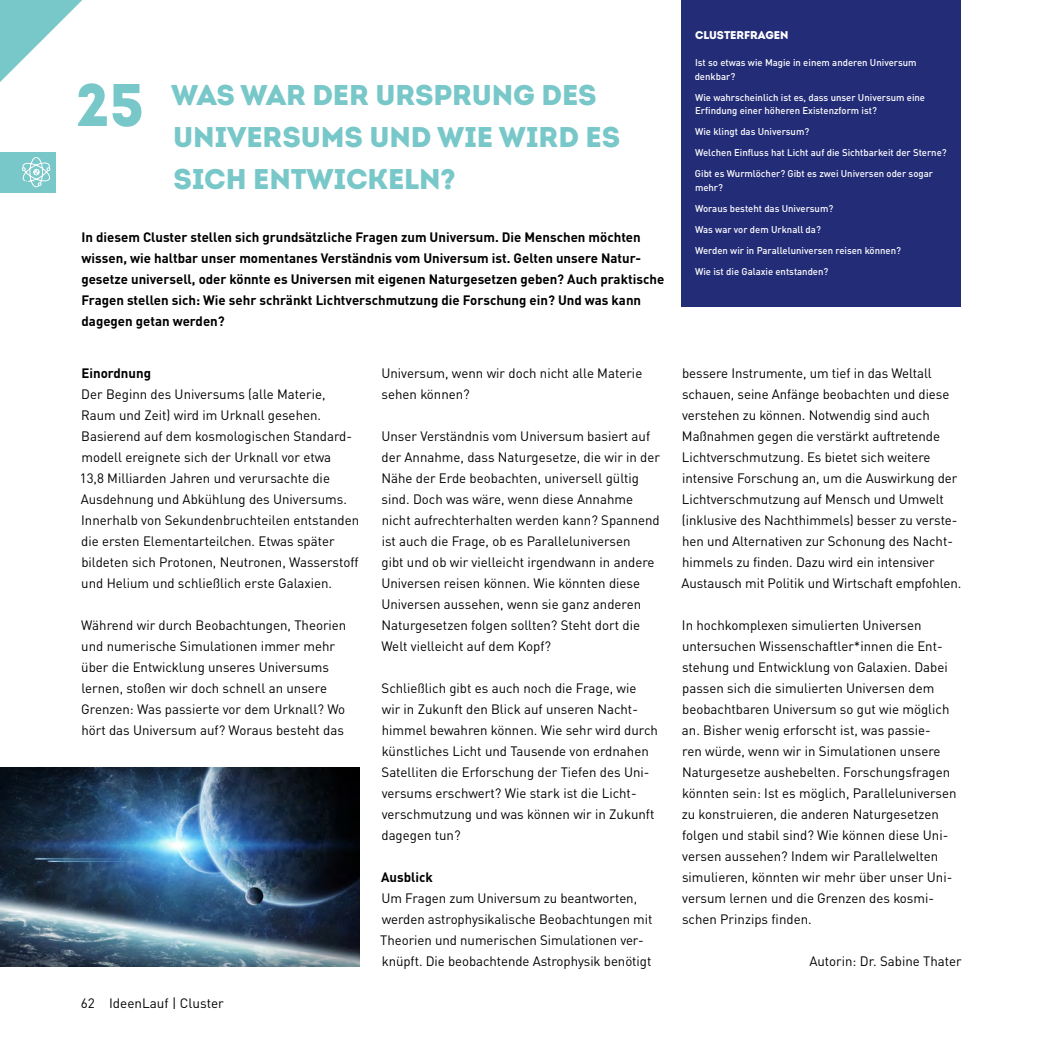
<style>
.page{position:relative;width:1063px;height:1063px;background:#fff}
.page>*{position:absolute;margin:0;border:0;box-sizing:border-box;transform-origin:0 0}
.t1{font:60px "Intro Black Alt";color:#78c7c9}
.t2{font:28.5px/42px "Intro Black Alt";letter-spacing:-.005em;color:#78c7c9}
.t3{font:13.5px/21px "DIN Pro";color:#000}
.t4{font:700 13.5px/21px "DIN Pro";color:#000}
.t5{font:11.25px "Intro Black Alt";color:#fff}
.t6{font:500 9.75px/21px "DIN Pro";color:#fff}
</style>
<div class="page">
<div style="left:682px;top:0;width:279px;height:306px;background:#232c77"></div>
<svg style="left:0;top:0;width:82px;height:82px"></svg>
<div style="left:0;top:152px;width:56px;height:41px;background:#78c7c9"></div>
<svg style="left:22px;top:157px;width:29px;height:30px"></svg>
<img style="left:0;top:767px;width:360px;height:200px">
<h1 class="t1" style="left:76px;top:65px;width:70px">25</h1>
<h2 class="t2" style="left:171px;top:74px;width:451px">WAS WAR DER URSPRUNG DES<br>UNIVERSUMS UND WIE WIRD ES<br>SICH ENTWICKELN?</h2>
<p class="t4" style="left:81px;top:225px;width:584px">In diesem Cluster stellen sich grundsätzliche Fragen zum Universum. Die Menschen möchten wissen, wie haltbar unser momentanes Verständnis vom Universum ist. Gelten unsere Natur&shy;gesetze universell, oder könnte es Universen mit eigenen Naturgesetzen geben? Auch praktische Fragen stellen sich: Wie sehr schränkt Lichtverschmutzung die Forschung ein? Und was kann dagegen getan werden?</p>
<p class="t4" style="left:81px;top:362px;width:71px">Einordnung</p>
<p class="t3" style="left:80px;top:383px;width:281px">Der Beginn des Universums (alle Materie, Raum und Zeit) wird im Urknall gesehen.<br>Basierend auf dem kosmologischen Standard&shy;modell ereignete sich der Urknall vor etwa<br>13,8 Milliarden Jahren und verursachte die Ausdehnung und Abkühlung des Universums.<br>Innerhalb von Sekundenbruchteilen entstanden die ersten Elementarteilchen. Etwas später bildeten sich Protonen, Neutronen, Wasserstoff und Helium und schließlich erste Galaxien.</p>
<p class="t3" style="left:81px;top:614px;width:267px">Während wir durch Beobachtungen, Theorien und numerische Simulationen immer mehr über die Entwicklung unseres Universums lernen, stoßen wir doch schnell an unsere Grenzen: Was passierte vor dem Urknall? Wo hört das Universum auf? Woraus besteht das</p>
<p class="t3" style="left:81px;top:992px;width:145px">62 IdeenLauf | Cluster</p>
<p class="t3" style="left:381px;top:362px;width:262px">Universum, wenn wir doch nicht alle Materie sehen können?</p>
<p class="t3" style="left:381px;top:425px;width:280px">Unser Verständnis vom Universum basiert auf der Annahme, dass Naturgesetze, die wir in der Nähe der Erde beobachten, universell gültig sind. Doch was wäre, wenn diese Annahme nicht aufrechterhalten werden kann? Spannend ist auch die Frage, ob es Paralleluniversen<br>gibt und ob wir vielleicht irgendwann in andere Universen reisen können. Wie könnten diese Universen aussehen, wenn sie ganz anderen Naturgesetzen folgen sollten? Steht dort die Welt vielleicht auf dem Kopf?</p>
<p class="t3" style="left:381px;top:677px;width:278px">Schließlich gibt es auch noch die Frage, wie wir in Zukunft den Blick auf unseren Nacht&shy;himmel bewahren können. Wie sehr wird durch künstliches Licht und Tausende von erdnahen Satelliten die Erforschung der Tiefen des Uni&shy;versums erschwert? Wie stark ist die Licht&shy;verschmutzung und was können wir in Zukunft dagegen tun?</p>
<p class="t4" style="left:381px;top:866px;width:53px">Ausblick</p>
<p class="t3" style="left:380px;top:887px;width:274px">Um Fragen zum Universum zu beantworten, werden astrophysikalische Beobachtungen mit Theorien und numerischen Simulationen ver&shy;knüpft. Die beobachtende Astrophysik benötigt</p>
<p class="t5" style="left:695px;top:28px;width:95px">CLUSTERFRAGEN</p>
<p class="t6" style="left:695px;top:55px;width:223px;line-height:13.5px">Ist so etwas wie Magie in einem anderen Universum denkbar?</p>
<p class="t6" style="left:695px;top:90px;width:232px;line-height:13.5px">Wie wahrscheinlich ist es, dass unser Universum eine<br>Erfindung einer höheren Existenzform ist?</p>
<p class="t6" style="left:695px;top:121px;width:253px">Wie klingt das Universum?<br>Welchen Einfluss hat Licht auf die Sichtbarkeit der Sterne?<br>Gibt es Wurmlöcher? Gibt es zwei Universen oder sogar</p>
<p class="t6" style="left:695px;top:176px;width:207px">mehr?<br>Woraus besteht das Universum?<br>Was war vor dem Urknall da?<br>Werden wir in Paralleluniversen reisen können?<br>Wie ist die Galaxie entstanden?</p>
<p class="t3" style="left:681px;top:362px;width:282px">bessere Instrumente, um tief in das Weltall schauen, seine Anfänge beobachten und diese verstehen zu können. Notwendig sind auch Maßnahmen gegen die verstärkt auftretende Lichtverschmutzung. Es bietet sich weitere intensive Forschung an, um die Auswirkung der Lichtverschmutzung auf Mensch und Umwelt (inklusive des Nachthimmels) besser zu verste&shy;hen und Alternativen zur Schonung des Nacht&shy;himmels zu finden. Dazu wird ein intensiver Austausch mit Politik und Wirtschaft empfohlen.</p>
<p class="t3" style="left:682px;top:614px;width:276px">In hochkomplexen simulierten Universen untersuchen Wissenschaftler*innen die Ent&shy;stehung und Entwicklung von Galaxien. Dabei passen sich die simulierten Universen dem beobachtbaren Universum so gut wie möglich an. Bisher wenig erforscht ist, was passie-<br>ren würde, wenn wir in Simulationen unsere Naturgesetze aushebelten. Forschungsfragen könnten sein: Ist es möglich, Paralleluniversen zu konstruieren, die anderen Naturgesetzen folgen und stabil sind? Wie können diese Uni&shy;versen aussehen? Indem wir Parallelwelten simulieren, könnten wir mehr über unser Uni&shy;versum lernen und die Grenzen des kosmi&shy;schen Prinzips finden.</p>
<p class="t3" style="left:809px;top:950px;width:154px">Autorin: Dr. Sabine Thater</p>
</div>
